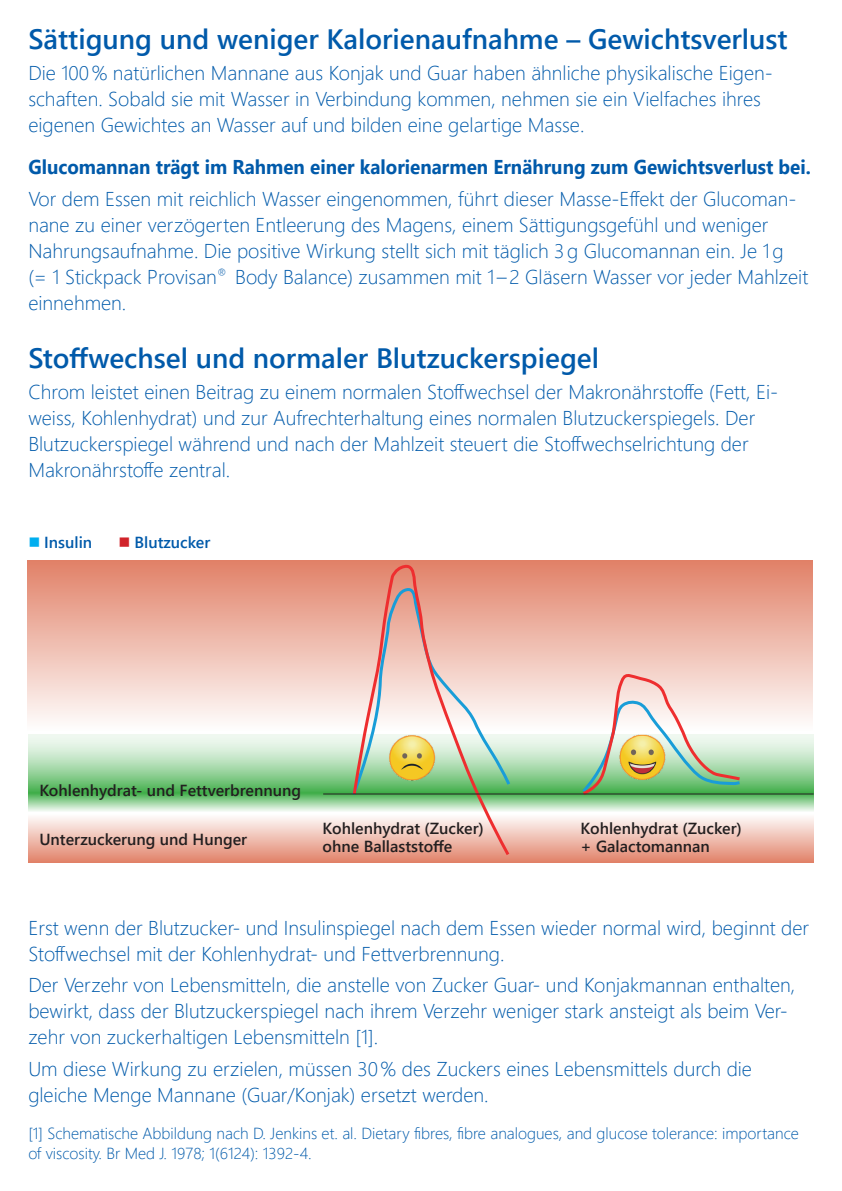
<style>
.page{position:relative;width:842px;height:1191px;background:#fff}
.page>*{position:absolute;margin:0;border:0;box-sizing:border-box;transform-origin:0 0}
.t1{font:600 28px "Segoe UI";color:#015aaa}
.t2{font:300 20px/26px "Segoe UI";color:#015aaa}
.t3{font:700 20px "Segoe UI";color:#015aaa;scale:.94 1}
.t4{font:300 16px/20px "Segoe UI";color:#015aaa}
.t5{font:600 16px/18px "Segoe UI";color:#231f20}
.t6{font:600 16px "Segoe UI";color:#015aaa}
.s1{color:#00aeef}
.s2{color:#d1232a}
</style>
<div class="page">
<svg style="left:28px;top:734px;width:786px;height:58px;background:#addcb1"></svg>
<svg style="left:28px;top:792px;width:786px;height:19px;background:#9ad39f"></svg>
<div style="left:28px;top:814px;width:786px;height:48px;background:linear-gradient(to bottom,#fefdfd,#e2866e)"></div>
<div style="left:27px;top:560px;width:786px;height:171px;background:linear-gradient(to bottom,#e18067,#fefefd)"></div>
<svg style="left:351px;top:563px;width:161px;height:295px;background:#dabfae"></svg>
<svg style="left:579px;top:652px;width:164px;height:145px"></svg>
<img style="left:616px;top:731px;width:54px;height:53px">
<img style="left:387px;top:731px;width:50px;height:53px">
<hr style="left:323px;top:793px;width:491px;height:1px;background:#231f20">
<h1 class="t1" style="left:28px;top:12px;width:761px">Sättigung und weniger Kalorienaufnahme – Gewichtsverlust</h1>
<p class="t2" style="left:28px;top:58px;width:746px">Die 100% natürlichen Mannane aus Konjak und Guar haben ähnliche physikalische Eigen&shy;schaften. Sobald sie mit Wasser in Verbindung kommen, nehmen sie ein Vielfaches ihres eigenen Gewichtes an Wasser auf und bilden eine gelartige Masse.</p>
<p class="t3" style="left:28px;top:148px;width:834px">Glucomannan trägt im Rahmen einer kalorienarmen Ernährung zum Gewichtsverlust bei.</p>
<p class="t2" style="left:28px;top:184px;width:781px">Vor dem Essen mit reichlich Wasser eingenommen, führt dieser Masse-Effekt der Glucoman&shy;nane zu einer verzögerten Entleerung des Magens, einem Sättigungsgefühl und weniger Nahrungsaufnahme. Die positive Wirkung stellt sich mit täglich 3g Glucomannan ein. Je 1g<br>(= 1 Stickpack Provisan<sup>®</sup> Body Balance) zusammen mit 1 –2 Gläsern Wasser vor jeder Mahlzeit einnehmen.</p>
<h1 class="t1" style="left:28px;top:331px;width:572px">Stoffwechsel und normaler Blutzuckerspiegel</h1>
<p class="t2" style="left:28px;top:377px;width:751px">Chrom leistet einen Beitrag zu einem normalen Stoffwechsel der Makronährstoffe (Fett, Ei&shy;weiss, Kohlenhydrat) und zur Aufrechterhaltung eines normalen Blutzuckerspiegels. Der Blutzuckerspiegel während und nach der Mahlzeit steuert die Stoffwechselrichtung der Makronährstoffe zentral.</p>
<p class="t6" style="left:28px;top:527px;width:65px"><span class="s1">■</span> Insulin</p>
<p class="t6" style="left:119px;top:527px;width:93px"><span class="s2">■</span> Blutzucker</p>
<p class="t5" style="left:39px;top:779px;width:263px">Kohlenhydrat- und Fettverbrennung</p>
<p class="t5" style="left:39px;top:829px;width:209px">Unterzuckerung und Hunger</p>
<p class="t5" style="left:581px;top:818px;width:163px">Kohlenhydrat (Zucker) + Galactomannan</p>
<p class="t5" style="left:323px;top:818px;width:163px">Kohlenhydrat (Zucker) ohne Ballaststoffe</p>
<p class="t2" style="left:28px;top:912px;width:782px">Erst wenn der Blutzucker- und Insulinspiegel nach dem Essen wieder normal wird, beginnt der<br>Stoffwechsel mit der Kohlenhydrat- und Fettverbrennung.</p>
<p class="t2" style="left:28px;top:970px;width:768px">Der Verzehr von Lebensmitteln, die anstelle von Zucker Guar- und Konjakmannan enthalten, bewirkt, dass der Blutzuckerspiegel nach ihrem Verzehr weniger stark ansteigt als beim Ver&shy;zehr von zuckerhaltigen Lebensmitteln [1].</p>
<p class="t2" style="left:28px;top:1054px;width:725px">Um diese Wirkung zu erzielen, müssen 30% des Zuckers eines Lebensmittels durch die gleiche Menge Mannane (Guar/Konjak) ersetzt werden.</p>
<p class="t4" style="left:28px;top:1122px;width:772px">[1] Schematische Abbildung nach D. Jenkins et. al. Dietary fibres, fibre analogues, and glucose tolerance: importance of viscosity. Br Med J. 1978; 1(6124): 1392-4.</p>
</div>
